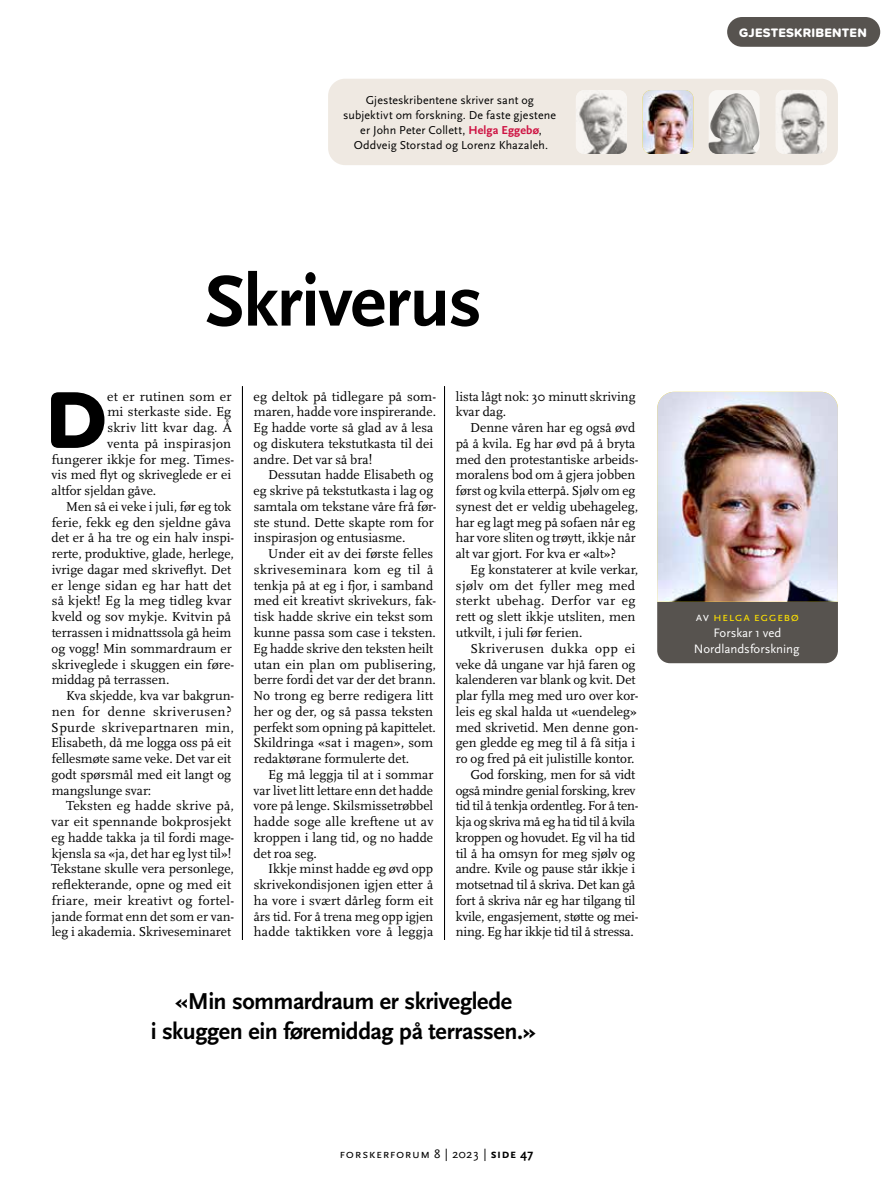
<style>
.page{position:relative;width:893px;height:1191px;background:#fff}
.page>*{position:absolute;margin:0;border:0;box-sizing:border-box;transform-origin:0 0}
.t1{font:83.4px "Proxima Soft Extrabld";color:#000}
.t2{font:700 75px "Scala Sans OT";letter-spacing:-.015em;color:#000}
.t3{font:700 24px/30px "Scala Sans OT";letter-spacing:-.015em;color:#000;text-align:center}
.t4{font:13.5px/15.8px "Scala OT";color:#000}
.t5{font:13.5px "Scala OT";letter-spacing:.02em;color:#000}
.t6{font:13.5px "Scala OT";letter-spacing:.03em;color:#000}
.t7{font:13.5px "Scala OT";letter-spacing:-.02em;color:#000}
.t8{font:13.5px "Scala OT";letter-spacing:.035em;color:#000}
.t9{font:12.75px/15.8px "Scala Sans OT";letter-spacing:.04em;color:#fff;text-align:center}
.t10{font:12.75px "Scala Sans OT";letter-spacing:.04em;color:#000}
.t11{font:12.75px "Proxima Soft Extrabld";letter-spacing:.02em;color:#fff}
.t12{font:12px/15px "Scala Sans OT";letter-spacing:.015em;color:#000;text-align:center}
.s1{font-weight:700;color:#ce1141}
.s2{font-weight:700}
.s3{color:#ffe300}
</style>
<div class="page">
<div style="left:328px;top:79px;width:510px;height:86px;background:#efe9e2;border-radius:17px"></div>
<div style="left:657px;top:602px;width:181px;height:61px;background:#57534f"></div>
<img style="left:657px;top:392px;width:181px;height:210px">
<img style="left:642px;top:90px;width:51px;height:64px">
<img style="left:576px;top:90px;width:51px;height:64px">
<img style="left:776px;top:90px;width:51px;height:64px">
<div style="left:709px;top:90px;width:51px;height:64px;background:#f8f6f3;border-radius:9px"></div>
<img style="left:709px;top:93px;width:51px;height:61px">
<hr style="left:242px;top:386px;width:1px;height:554px;background:#000">
<hr style="left:444px;top:386px;width:1px;height:554px;background:#000">
<div style="left:727px;top:17px;width:153px;height:30px;background:#57534f;border-radius:15px"></div>
<p class="t12" style="left:343px;top:93px;width:215px">Gjesteskribentene skriver sant og subjektivt om forskning. De faste gjestene er John Peter Collett, <span class="s1">Helga Eggebø</span>, Oddveig Storstad og Lorenz Khazaleh.</p>
<h2 class="t2" style="left:205px;top:259px;width:279px">Skriverus</h2>
<h1 class="t1" style="left:46px;top:356px;width:62px">D</h1>
<p class="t4" style="left:107px;top:388px;width:126px">et er rutinen som er</p>
<p class="t4" style="left:107px;top:404px;width:125px">mi sterkaste side. Eg</p>
<p class="t4" style="left:107px;top:420px;width:126px">skriv litt kvar dag. Å</p>
<p class="t5" style="left:107px;top:436px;width:126px">venta på inspirasjon</p>
<p class="t4" style="left:52px;top:451px;width:184px">fungerer ikkje for meg. Times-</p>
<p class="t4" style="left:52px;top:467px;width:181px">vis med flyt og skriveglede er ei</p>
<p class="t4" style="left:52px;top:483px;width:106px">altfor sjeldan gåve.</p>
<p class="t4" style="left:66px;top:499px;width:167px">Men så ei veke i juli, før eg tok</p>
<p class="t4" style="left:52px;top:514px;width:181px">ferie, fekk eg den sjeldne gåva</p>
<p class="t4" style="left:52px;top:530px;width:184px">det er å ha tre og ein halv inspi-</p>
<p class="t4" style="left:52px;top:546px;width:184px">rerte, produktive, glade, herlege,</p>
<p class="t4" style="left:52px;top:562px;width:181px">ivrige dagar med skriveflyt. Det</p>
<p class="t4" style="left:52px;top:577px;width:181px">er lenge sidan eg har hatt det</p>
<p class="t4" style="left:52px;top:593px;width:182px">så kjekt! Eg la meg tidleg kvar</p>
<p class="t4" style="left:52px;top:609px;width:181px">kveld og sov mykje. Kvitvin på</p>
<p class="t4" style="left:52px;top:625px;width:181px">terrassen i midnattssola gå heim</p>
<p class="t4" style="left:52px;top:640px;width:182px">og vogg! Min sommardraum er</p>
<p class="t4" style="left:52px;top:656px;width:184px">skriveglede i skuggen ein føre-</p>
<p class="t4" style="left:52px;top:672px;width:119px">middag på terrassen.</p>
<p class="t4" style="left:66px;top:688px;width:170px">Kva skjedde, kva var bakgrun-</p>
<p class="t8" style="left:52px;top:704px;width:181px">nen for denne skriverusen?</p>
<p class="t6" style="left:51px;top:720px;width:184px">Spurde skrivepartnaren min,</p>
<p class="t4" style="left:51px;top:735px;width:182px">Elisabeth, då me logga oss på eit</p>
<p class="t4" style="left:52px;top:751px;width:181px">fellesmøte same veke. Det var eit</p>
<p class="t4" style="left:52px;top:766px;width:181px">godt spørsmål med eit langt og</p>
<p class="t4" style="left:52px;top:782px;width:101px">mangslunge svar:</p>
<p class="t4" style="left:66px;top:798px;width:169px">Teksten eg hadde skrive på,</p>
<p class="t4" style="left:52px;top:814px;width:181px">var eit spennande bokprosjekt</p>
<p class="t4" style="left:52px;top:829px;width:184px">eg hadde takka ja til fordi mage-</p>
<p class="t4" style="left:52px;top:845px;width:181px">kjensla sa «ja, det har eg lyst til»!</p>
<p class="t4" style="left:51px;top:861px;width:184px">Tekstane skulle vera personlege,</p>
<p class="t4" style="left:52px;top:877px;width:181px">reflekterande, opne og med eit</p>
<p class="t5" style="left:52px;top:893px;width:184px">friare, meir kreativt og fortel-</p>
<p class="t4" style="left:52px;top:908px;width:184px">jande format enn det som er van-</p>
<p class="t4" style="left:52px;top:924px;width:181px">leg i akademia. Skriveseminaret</p>
<p class="t4" style="left:253px;top:388px;width:185px">eg deltok på tidlegare på som&shy;maren, hadde vore inspirerande.<br>Eg hadde vorte så glad av å lesa og diskutera tekstutkasta til dei andre. Det var så bra!</p>
<p class="t4" style="left:254px;top:467px;width:184px;text-indent:15px">Dessutan hadde Elisabeth og eg skrive på tekstutkasta i lag og samtala om tekstane våre frå før&shy;ste stund. Dette skapte rom for inspirasjon og entusiasme.</p>
<p class="t4" style="left:253px;top:546px;width:185px;text-indent:15px">Under eit av dei første felles skriveseminara kom eg til å tenkja på at eg i fjor, i samband med eit kreativt skrivekurs, fak&shy;tisk hadde skrive ein tekst som kunne passa som case i teksten.<br>Eg hadde skrive den teksten heilt utan ein plan om publisering, berre fordi det var der det brann.<br>No trong eg berre redigera litt her og der, og så passa teksten perfekt som opning på kapittelet.<br>Skildringa «sat i magen», som redaktørane formulerte det.</p>
<p class="t4" style="left:254px;top:766px;width:182px;text-align:justify;text-indent:15px">Eg må leggja til at i sommar var livet litt lettare enn det hadde vore på lenge. Skilsmissetrøbbel hadde soge alle kreftene ut av kroppen i lang tid, og no hadde det roa seg.</p>
<p class="t4" style="left:254px;top:861px;width:181px;text-align:justify;text-indent:14px">Ikkje minst hadde eg øvd opp skrivekondisjonen igjen etter å ha vore i svært dårleg form eit års tid. For å trena meg opp igjen hadde taktikken vore å leggja</p>
<p class="t4" style="left:456px;top:388px;width:181px">lista lågt nok: 30 minutt skriving kvar dag.</p>
<p class="t4" style="left:456px;top:420px;width:184px;text-indent:15px">Denne våren har eg også øvd på å kvila. Eg har øvd på å bryta med den protestantiske arbeids&shy;moralens bod om å gjera jobben først og kvila etterpå. Sjølv om eg synest det er veldig ubehageleg, har eg lagt meg på sofaen når eg har vore sliten og trøytt, ikkje når alt var gjort. For kva er «alt»?</p>
<p class="t4" style="left:456px;top:562px;width:184px;text-indent:14px">Eg konstaterer at kvile verkar, sjølv om det fyller meg med sterkt ubehag. Derfor var eg rett og slett ikkje utsliten, men utkvilt, i juli før ferien.</p>
<p class="t6" style="left:470px;top:641px;width:167px">Skriverusen dukka opp ei</p>
<p class="t4" style="left:456px;top:656px;width:181px">veke då ungane var hjå faren og</p>
<p class="t4" style="left:456px;top:672px;width:181px">kalenderen var blank og kvit. Det</p>
<p class="t4" style="left:456px;top:688px;width:184px">plar fylla meg med uro over kor-</p>
<p class="t4" style="left:456px;top:703px;width:182px">leis eg skal halda ut «uendeleg»</p>
<p class="t4" style="left:456px;top:719px;width:184px">med skrivetid. Men denne gon-</p>
<p class="t4" style="left:456px;top:735px;width:181px">gen gledde eg meg til å få sitja i</p>
<p class="t4" style="left:456px;top:751px;width:180px">ro og fred på eit julistille kontor.</p>
<p class="t4" style="left:470px;top:766px;width:166px">God forsking, men for så vidt</p>
<p class="t4" style="left:456px;top:782px;width:181px">også mindre genial forsking, krev</p>
<p class="t4" style="left:456px;top:798px;width:184px">tid til å tenkja ordentleg. For å ten-</p>
<p class="t7" style="left:456px;top:814px;width:181px">kja og skriva må eg ha tid til å kvila</p>
<p class="t4" style="left:456px;top:829px;width:181px">kroppen og hovudet. Eg vil ha tid</p>
<p class="t4" style="left:456px;top:845px;width:181px">til å ha omsyn for meg sjølv og</p>
<p class="t4" style="left:456px;top:861px;width:181px">andre. Kvile og pause står ikkje i</p>
<p class="t4" style="left:456px;top:877px;width:181px">motsetnad til å skriva. Det kan gå</p>
<p class="t4" style="left:456px;top:892px;width:181px">fort å skriva når eg har tilgang til</p>
<p class="t4" style="left:456px;top:908px;width:184px">kvile, engasjement, støtte og mei-</p>
<p class="t4" style="left:456px;top:924px;width:180px">ning. Eg har ikkje tid til å stressa.</p>
<h3 class="t3" style="left:151px;top:987px;width:387px">«Min sommardraum er skriveglede<br>i skuggen ein føremiddag på terrassen.»</h3>
<p class="t10" style="left:339px;top:1146px;width:196px">forskerforum 8 | 2023 | <span class="s2">side 47</span></p>
<p class="t11" style="left:739px;top:23px;width:129px">GJESTESKRIBENTEN</p>
<p class="t9" style="left:694px;top:609px;width:107px">av <span class="s3">H elga Eggebø<br></span>Forskar 1 ved<br>Nordlandsforskning</p>
</div>
